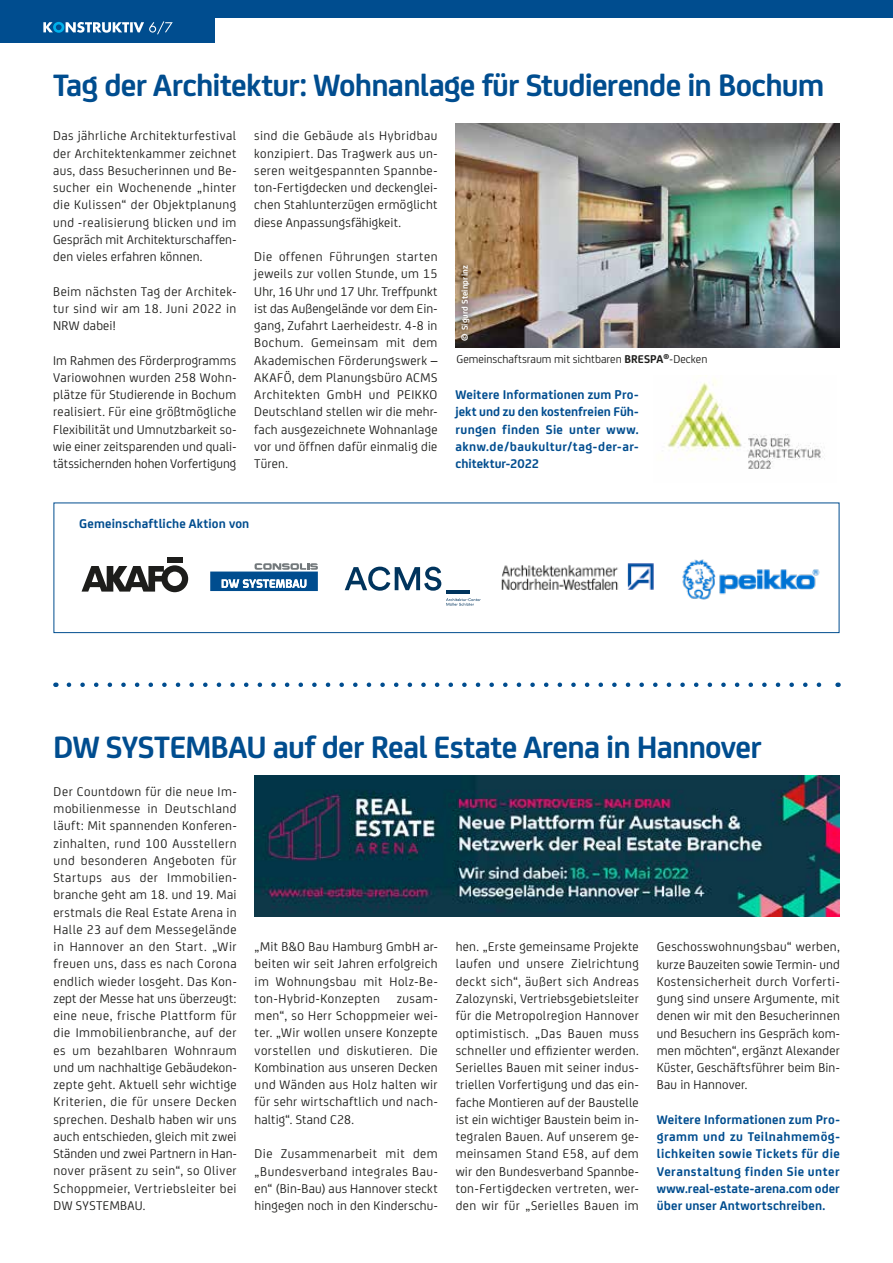
<style>
.page{position:relative;width:893px;height:1263px;background:#fff}
.page>*{position:absolute;margin:0;border:0;box-sizing:border-box;transform-origin:0 0}
.t1{font:700 33px "FS Joey";letter-spacing:-.025em;color:#004d8f}
.t2{font:13.5px/17.2px "FS Joey";letter-spacing:.02em;color:#1d1d1b;text-align:justify}
.t3{font:700 13.5px/17.2px "FS Joey";letter-spacing:.01em;color:#004d8f;text-align:justify}
.t4{font:12px "FS Joey";color:#1d1d1b}
.t5{font:700 9px "FS Joey";letter-spacing:.015em;color:#fff}
.s1{font-weight:700}
</style>
<div class="page">
<img style="left:667px;top:375px;width:158px;height:94px">
<div style="left:0;top:0;width:215px;height:43px;background:#004d8f"></div>
<svg style="left:43px;top:21px;width:130px;height:14px"></svg>
<div style="left:0;top:0;width:893px;height:17px;background:#004d8f"></div>
<svg style="left:69px;top:682px;width:753px;height:5px"></svg>
<img style="left:455px;top:123px;width:385px;height:224px">
<div style="left:454px;top:259px;width:23px;height:89px;background:#1d1d1b;opacity:.75"></div>
<img style="left:254px;top:776px;width:586px;height:141px">
<img style="left:682px;top:559px;width:138px;height:41px">
<img style="left:501px;top:563px;width:153px;height:28px">
<hr style="left:446px;top:590px;width:23px;height:3px;background:#00345d">
<svg style="left:345px;top:567px;width:96px;height:24px"></svg>
<svg style="left:446px;top:598px;width:35px;height:8px"></svg>
<div style="left:167px;top:558px;width:15px;height:5px;background:#1d1d1b"></div>
<svg style="left:82px;top:565px;width:106px;height:27px"></svg>
<div style="left:54px;top:502px;width:785px;height:131px;border:1px solid #004d8f"></div>
<svg style="left:210px;top:563px;width:108px;height:28px"></svg>
<h1 class="t1" style="left:53px;top:60px;width:773px">Tag der Architektur: Wohnanlage für Studierende in Bochum</h1>
<p class="t2" style="left:53px;top:126px;width:185px">Das jährliche Architekturfestival der Architektenkammer zeichnet aus, dass Besucherinnen und Be&shy;sucher ein Wochenende „hinter die Kulissen“ der Objektplanung und -realisierung blicken und im Gespräch mit Architekturschaffen&shy;den vieles erfahren können.</p>
<p class="t2" style="left:53px;top:282px;width:185px">Beim nächsten Tag der Architek&shy;tur sind wir am 18. Juni 2022 in NRW dabei!</p>
<p class="t2" style="left:53px;top:351px;width:185px">Im Rahmen des Förderprogramms Variowohnen wurden 258 Wohn&shy;plätze für Studierende in Bochum realisiert. Für eine größtmögliche Flexibilität und Umnutzbarkeit so&shy;wie einer zeitsparenden und quali&shy;tätssichernden hohen Vorfertigung</p>
<p class="t2" style="left:254px;top:126px;width:185px">sind die Gebäude als Hybridbau konzipiert. Das Tragwerk aus un&shy;seren weitgespannten Spannbe&shy;ton-Fertigdecken und deckenglei&shy;chen Stahlunterzügen ermöglicht diese Anpassungsfähigkeit.</p>
<p class="t2" style="left:254px;top:247px;width:185px">Die offenen Führungen starten jeweils zur vollen Stunde, um 15<br>Uhr, 16 Uhr und 17 Uhr. Treffpunkt ist das Außengelände vor dem Ein&shy;gang, Zufahrt Laerheidestr. 4-8 in Bochum. Gemeinsam mit dem Akademischen Förderungswerk – AKAFÖ, dem Planungsbüro ACMS Architekten GmbH und PEIKKO Deutschland stellen wir die mehr&shy;fach ausgezeichnete Wohnanlage vor und öffnen dafür einmalig die Türen.</p>
<p class="t5" style="left:458px;top:341px;width:77px;rotate:-90deg">© Sigurd Steinprinz</p>
<p class="t4" style="left:457px;top:350px;width:252px">Gemeinschaftsraum mit sichtbaren <span class="s1">BRESPA</span><sup>®</sup>-Decken</p>
<p class="t3" style="left:455px;top:385px;width:185px">Weitere Informationen zum Pro&shy;jekt und zu den kostenfreien Füh&shy;rungen finden Sie unter www. aknw.de/baukultur/tag-der-ar&shy;chitektur-2022</p>
<p class="t3" style="left:79px;top:514px;width:172px">Gemeinschaftliche Aktion von</p>
<h1 class="t1" style="left:53px;top:722px;width:710px">DW SYSTEMBAU auf der Real Estate Arena in Hannover</h1>
<p class="t2" style="left:54px;top:782px;width:185px">Der Countdown für die neue Im&shy;mobilienmesse in Deutschland läuft: Mit spannenden Konferen&shy;zinhalten, rund 100 Ausstellern und besonderen Angeboten für Startups aus der Immobilien&shy;branche geht am 18. und 19. Mai erstmals die Real Estate Arena in Halle 23 auf dem Messegelände in Hannover an den Start. „Wir freuen uns, dass es nach Corona endlich wieder losgeht. Das Kon&shy;zept der Messe hat uns überzeugt: eine neue, frische Plattform für die Immobilienbranche, auf der es um bezahlbaren Wohnraum und um nachhaltige Gebäudekon&shy;zepte geht. Aktuell sehr wichtige Kriterien, die für unsere Decken sprechen. Deshalb haben wir uns auch entschieden, gleich mit zwei Ständen und zwei Partnern in Han&shy;nover präsent zu sein“, so Oliver Schoppmeier, Vertriebsleiter bei DW SYSTEMBAU.</p>
<p class="t2" style="left:456px;top:937px;width:185px">hen. „Erste gemeinsame Projekte laufen und unsere Zielrichtung deckt sich“, äußert sich Andreas Zalozynski, Vertriebsgebietsleiter für die Metropolregion Hannover optimistisch. „Das Bauen muss schneller und effizienter werden.<br>Serielles Bauen mit seiner indus&shy;triellen Vorfertigung und das ein&shy;fache Montieren auf der Baustelle ist ein wichtiger Baustein beim in&shy;tegralen Bauen. Auf unserem ge&shy;meinsamen Stand E58, auf dem wir den Bundesverband Spannbe&shy;ton-Fertigdecken vertreten, wer&shy;den wir für „Serielles Bauen im</p>
<p class="t2" style="left:657px;top:937px;width:185px">Geschosswohnungsbau“ werben, kurze Bauzeiten sowie Termin- und Kostensicherheit durch Vorferti&shy;gung sind unsere Argumente, mit denen wir mit den Besucherinnen und Besuchern ins Gespräch kom&shy;men möchten“, ergänzt Alexander Küster, Geschäftsführer beim Bin-Bau in Hannover.</p>
<p class="t2" style="left:255px;top:937px;width:185px">„Mit B&amp;O Bau Hamburg GmbH ar&shy;beiten wir seit Jahren erfolgreich im Wohnungsbau mit Holz-Be&shy;ton-Hybrid-Konzepten zusam&shy;men“, so Herr Schoppmeier wei&shy;ter. „Wir wollen unsere Konzepte vorstellen und diskutieren. Die Kombination aus unseren Decken und Wänden aus Holz halten wir für sehr wirtschaftlich und nach&shy;haltig“. Stand C28.</p>
<p class="t2" style="left:255px;top:1144px;width:185px">Die Zusammenarbeit mit dem „Bundesverband integrales Bau&shy;en“ (Bin-Bau) aus Hannover steckt hingegen noch in den Kinderschu-</p>
<p class="t3" style="left:657px;top:1110px;width:185px">Weitere Informationen zum Pro&shy;gramm und zu Teilnahmemög&shy;lichkeiten sowie Tickets für die Veranstaltung finden Sie unter www.real-estate-arena.com oder über unser Antwortschreiben.</p>
</div>
